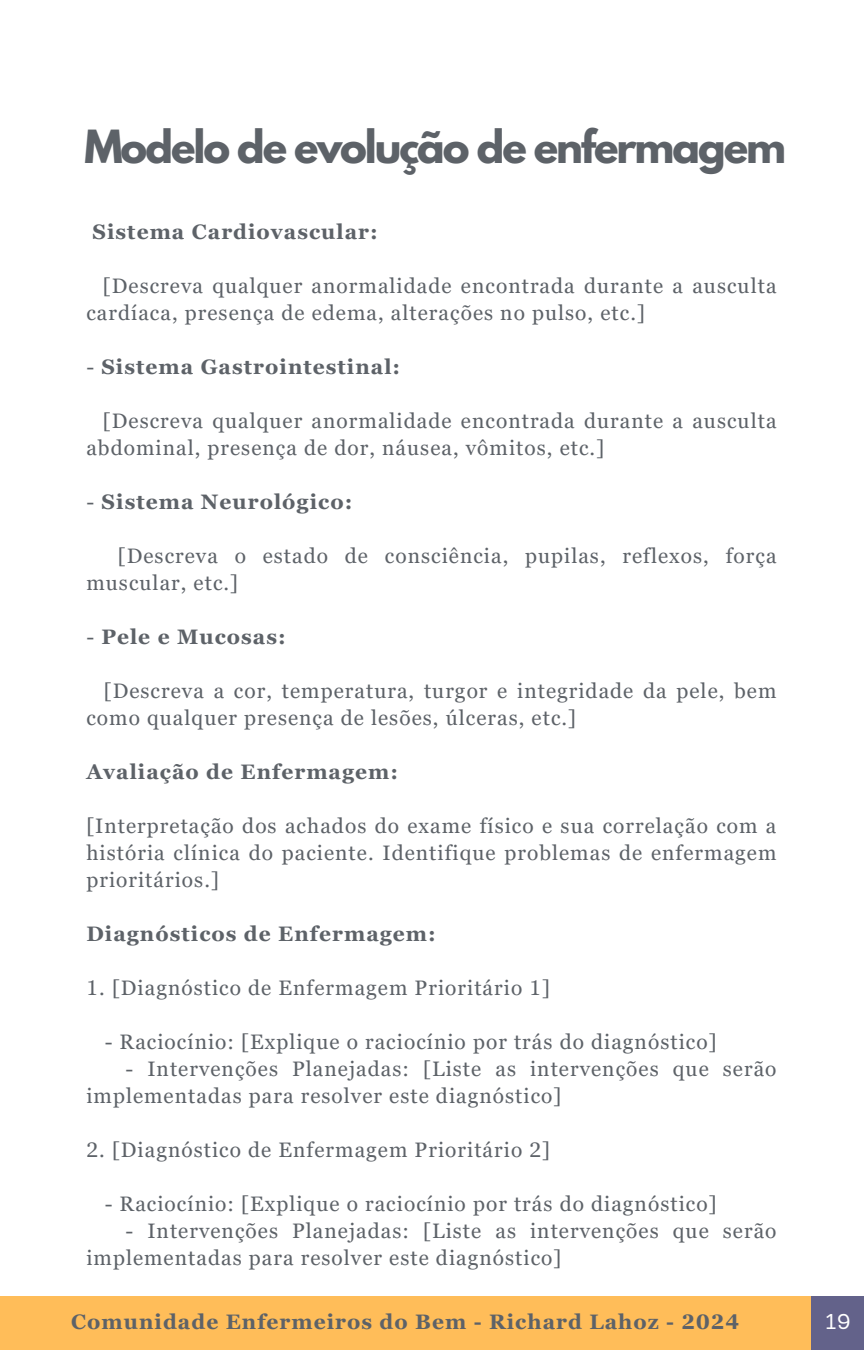
<style>
.page{position:relative;width:864px;height:1350px;background:#fff}
.page>*{position:absolute;margin:0;border:0;box-sizing:border-box;transform-origin:0 0}
.t1{font:700 40.5px "League Spartan";letter-spacing:-.05em;color:#5d6268}
.t2{font:20.93px/27px "Georgia Pro";letter-spacing:.05em;color:#5d6268}
.t3{font:700 20.93px "Georgia Pro";letter-spacing:.05em;color:#5d6268}
.t4{font:20.93px "Sanchez";color:#fff}
.s1{font-weight:400}
</style>
<div class="page">
<div style="left:811px;top:1296px;width:53px;height:54px;background:#63628a"></div>
<div style="left:0;top:1296px;width:811px;height:54px;background:#ffbd59"></div>
<h2 class="t1" style="left:84px;top:127px;width:703px">Modelo de evolução de enfermagem</h2>
<h1 class="t3" style="left:92px;top:219px;width:287px">Sistema Cardiovascular:</h1>
<h2 class="t2" style="left:86px;top:272px;width:692px;text-indent:17px">[Descreva qualquer anormalidade encontrada durante a ausculta cardíaca, presença de edema, alterações no pulso, etc.]</h2>
<p class="t3" style="left:86px;top:354px;width:315px"><span class="s1">-</span> Sistema Gastrointestinal:</p>
<p class="t2" style="left:86px;top:407px;width:692px;text-indent:17px">[Descreva qualquer anormalidade encontrada durante a ausculta abdominal, presença de dor, náusea, vômitos, etc.]</p>
<p class="t3" style="left:86px;top:489px;width:267px"><span class="s1">-</span> Sistema Neurológico:</p>
<p class="t2" style="left:86px;top:542px;width:692px;text-indent:31px">[Descreva o estado de consciência, pupilas, reflexos, força muscular, etc.]</p>
<p class="t3" style="left:86px;top:624px;width:201px"><span class="s1">-</span> Pele e Mucosas:</p>
<p class="t2" style="left:86px;top:677px;width:692px;text-indent:17px">[Descreva a cor, temperatura, turgor e integridade da pele, bem como qualquer presença de lesões, úlceras, etc.]</p>
<p class="t3" style="left:86px;top:759px;width:313px">Avaliação de Enfermagem:</p>
<h2 class="t2" style="left:86px;top:812px;width:692px;text-align:justify">[Interpretação dos achados do exame físico e sua correlação com a história clínica do paciente. Identifique problemas de enfermagem prioritários.]</h2>
<p class="t3" style="left:86px;top:921px;width:351px">Diagnósticos de Enfermagem:</p>
<h2 class="t2" style="left:86px;top:974px;width:465px">1. [Diagnóstico de Enfermagem Prioritário 1]</h2>
<p class="t2" style="left:105px;top:1028px;width:613px">- Raciocínio: [Explique o raciocínio por trás do diagnóstico]</p>
<p class="t2" style="left:86px;top:1055px;width:692px;text-indent:39px">- Intervenções Planejadas: [Liste as intervenções que serão implementadas para resolver este diagnóstico]</p>
<p class="t2" style="left:86px;top:1136px;width:465px">2. [Diagnóstico de Enfermagem Prioritário 2]</p>
<p class="t2" style="left:105px;top:1190px;width:613px">- Raciocínio: [Explique o raciocínio por trás do diagnóstico]</p>
<p class="t2" style="left:86px;top:1217px;width:692px;text-indent:39px">- Intervenções Planejadas: [Liste as intervenções que serão implementadas para resolver este diagnóstico]</p>
<p class="t3" style="left:71px;top:1310px;width:669px">Comunidade Enfermeiros do Bem - Richard Lahoz - 2024</p>
<p class="t4" style="left:826px;top:1308px;width:26px">19</p>
</div>
